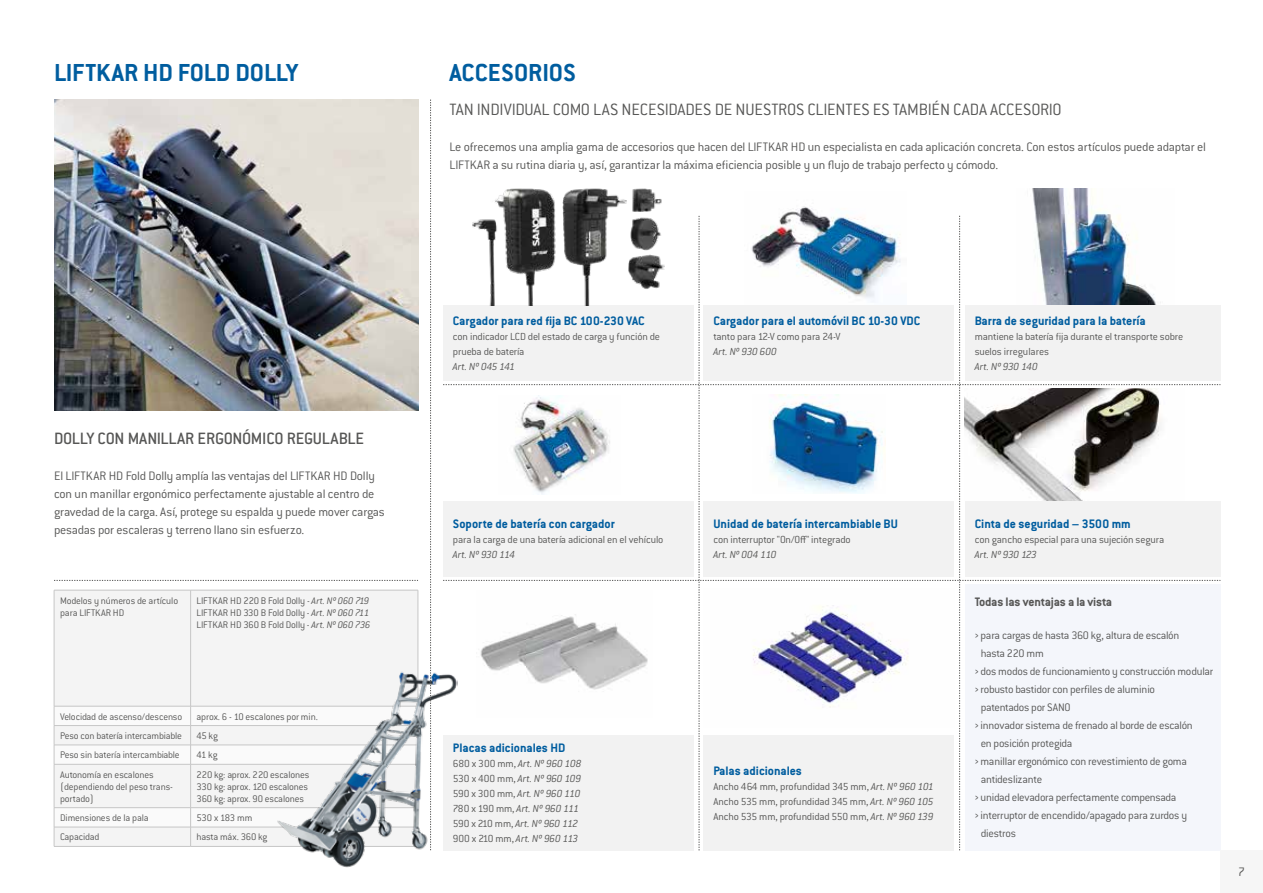
<style>
.page{position:relative;width:1263px;height:893px;background:#fff}
.page>*{position:absolute;margin:0;border:0;box-sizing:border-box;transform-origin:0 0}
.t1{font:700 27px "Conduit ITC Pro";color:#005d9f}
.t2{font:300 18px "Conduit ITC Pro";letter-spacing:-.01em;color:#575756}
.t3{font:500 18px "Conduit ITC Pro";letter-spacing:-.015em;color:#575756}
.t4{font:300 13.5px/18px "Conduit ITC Pro";letter-spacing:-.015em;color:#575756}
.t5{font:700 13.5px "Conduit ITC Pro";color:#005d9f}
.t6{font:700 13.5px "Conduit ITC Pro";letter-spacing:-.015em;color:#575756}
.t7{font:300 12px "Conduit ITC Pro";letter-spacing:-.025em;color:#575756}
.t8{font:300 11.25px/15px "Conduit ITC Pro";letter-spacing:-.015em;color:#575756}
.t9{font:italic 300 11.25px/15px "Conduit ITC";letter-spacing:-.01em;color:#575756}
.t10{font:300 10.5px/12px "Conduit ITC Pro";letter-spacing:-.015em;color:#575756}
.t11{font:300 10.5px/12px "Conduit ITC";letter-spacing:-.015em;color:#575756;text-align:justify}
.s1{font-style:italic}
.s2{font-family:"Conduit ITC Pro";font-style:normal}
.s3{font-family:"Conduit ITC";font-style:italic}
</style>
<div class="page">
<img style="left:1032px;top:189px;width:88px;height:27px">
<img style="left:782px;top:206px;width:66px;height:10px">
<div style="left:55px;top:591px;width:363px;height:115px;background:#f4f4f4"></div>
<hr style="left:54px;top:590px;width:137px;height:1px;background:#c6c6c6">
<hr style="left:54px;top:590px;width:1px;height:116px;background:#c6c6c6">
<hr style="left:191px;top:590px;width:227px;height:1px;background:#c6c6c6">
<hr style="left:190px;top:590px;width:1px;height:116px;background:#c6c6c6">
<hr style="left:418px;top:590px;width:1px;height:116px;background:#c6c6c6">
<div style="left:54px;top:706px;width:221px;height:140px;background:#f4f4f4"></div>
<hr style="left:54px;top:846px;width:137px;height:1px;background:#c6c6c6">
<hr style="left:191px;top:846px;width:227px;height:1px;background:#c6c6c6">
<img style="left:275px;top:661px;width:168px;height:207px">
<img style="left:54px;top:100px;width:364px;height:311px">
<svg style="left:54px;top:580px;width:364px;height:1px"></svg>
<svg style="left:430px;top:100px;width:1px;height:750px"></svg>
<svg style="left:443px;top:216px;width:777px;height:635px"></svg>
<div style="left:1220px;top:850px;width:43px;height:43px;background:#f6f6f6"></div>
<img style="left:965px;top:388px;width:219px;height:113px">
<img style="left:472px;top:188px;width:193px;height:118px">
<img style="left:703px;top:588px;width:251px;height:140px">
<h1 class="t1" style="left:54px;top:57px;width:246px">LIFTKAR HD FOLD DOLLY</h1>
<h2 class="t3" style="left:54px;top:428px;width:312px">DOLLY CON MANILLAR ERGONÓMICO REGULABLE</h2>
<p class="t4" style="left:54px;top:467px;width:332px">El LIFTKAR HD Fold Dolly amplía las ventajas del LIFTKAR HD Dolly con un manillar ergonómico perfectamente ajustable al centro de gravedad de la carga. Así, protege su espalda y puede mover cargas pesadas por escaleras y terreno llano sin esfuerzo.</p>
<p class="t10" style="left:60px;top:594px;width:120px">Modelos y números de artículo para LIFTKAR HD</p>
<p class="t11" style="left:197px;top:595px;width:175px">LIFTKAR HD 220 B Fold Dolly - <span class="s1">Art. Nº 060 719<br></span>LIFTKAR HD 330 B Fold Dolly - <span class="s1">Art. Nº 060 711<br></span>LIFTKAR HD 360 B Fold Dolly - <span class="s1">Art. Nº 060 736</span></p>
<p class="t10" style="left:60px;top:710px;width:124px">Velocidad de ascenso/descenso</p>
<p class="t10" style="left:197px;top:710px;width:123px">aprox. 6 - 10 escalones por min.</p>
<p class="t10" style="left:60px;top:730px;width:123px">Peso con batería intercambiable</p>
<p class="t10" style="left:197px;top:730px;width:23px">45 kg</p>
<p class="t10" style="left:60px;top:749px;width:121px">Peso sin batería intercambiable</p>
<p class="t10" style="left:197px;top:749px;width:22px">41 kg</p>
<p class="t10" style="left:60px;top:768px;width:114px">Autonomía en escalones (dependiendo del peso trans&shy;portado)</p>
<p class="t10" style="left:197px;top:768px;width:114px;text-align:justify">220 kg: aprox. 220 escalones 330 kg: aprox. 120 escalones 360 kg: aprox. 90 escalones</p>
<p class="t10" style="left:60px;top:812px;width:90px">Dimensiones de la pala</p>
<p class="t10" style="left:197px;top:812px;width:57px">530 x 183 mm</p>
<p class="t10" style="left:60px;top:831px;width:41px">Capacidad</p>
<p class="t10" style="left:197px;top:831px;width:72px">hasta máx. 360 kg</p>
<h1 class="t1" style="left:449px;top:57px;width:128px">ACCESORIOS</h1>
<h2 class="t2" style="left:449px;top:100px;width:614px">TAN INDIVIDUAL COMO LAS NECESIDADES DE NUESTROS CLIENTES ES TAMBIÉN CADA ACCESORIO</h2>
<p class="t4" style="left:449px;top:138px;width:758px">Le ofrecemos una amplia gama de accesorios que hacen del LIFTKAR HD un especialista en cada aplicación concreta. Con estos artículos puede adaptar el<br>LIFTKAR a su rutina diaria y, así, garantizar la máxima eficiencia posible y un flujo de trabajo perfecto y cómodo.</p>
<p class="t5" style="left:453px;top:313px;width:193px">Cargador para red fija BC 100-230 VAC</p>
<p class="t8" style="left:453px;top:329px;width:209px">con indicador LCD del estado de carga y función de prueba de batería</p>
<p class="t9" style="left:453px;top:359px;width:64px">Art. Nº 045 141</p>
<p class="t5" style="left:713px;top:313px;width:208px">Cargador para el automóvil BC 10-30 VDC</p>
<p class="t8" style="left:713px;top:329px;width:129px">tanto para 12-V como para 24-V</p>
<p class="t9" style="left:713px;top:344px;width:65px">Art. Nº 930 600</p>
<p class="t5" style="left:975px;top:313px;width:172px">Barra de seguridad para la batería</p>
<p class="t8" style="left:975px;top:329px;width:210px">mantiene la batería fija durante el transporte sobre suelos irregulares</p>
<p class="t9" style="left:975px;top:359px;width:65px">Art. Nº 930 140</p>
<p class="t5" style="left:453px;top:516px;width:163px">Soporte de batería con cargador</p>
<p class="t8" style="left:453px;top:532px;width:212px">para la carga de una batería adicional en el vehículo</p>
<p class="t9" style="left:453px;top:547px;width:64px">Art. Nº 930 114</p>
<p class="t5" style="left:713px;top:516px;width:186px">Unidad de batería intercambiable BU</p>
<p class="t8" style="left:713px;top:532px;width:139px">con interruptor "On/Off" integrado</p>
<p class="t9" style="left:713px;top:547px;width:65px">Art. Nº 004 110</p>
<p class="t5" style="left:453px;top:740px;width:114px">Placas adicionales HD</p>
<p class="t9" style="left:453px;top:756px;width:130px"><span class="s2">680 x 300 mm,</span> Art. Nº 960 108<br><span class="s2">530 x 400 mm,</span> Art. Nº 960 109<br><span class="s2">590 x 300 mm,</span> Art. Nº 960 110<br><span class="s2">780 x 190 mm,</span> Art. Nº 960 111<br><span class="s2">590 x 210 mm,</span> Art. Nº 960 112<br><span class="s2">900 x 210 mm,</span> Art. Nº 960 113</p>
<p class="t5" style="left:713px;top:763px;width:90px">Palas adicionales</p>
<p class="t8" style="left:713px;top:779px;width:222px;text-align:justify">Ancho 464 mm, profundidad 345 mm, <span class="s3">Art. Nº 960 101<br></span>Ancho 535 mm, profundidad 345 mm, <span class="s3">Art. Nº 960 105<br></span>Ancho 535 mm, profundidad 550 mm, <span class="s3">Art. Nº 960 139</span></p>
<p class="t5" style="left:975px;top:516px;width:157px">Cinta de seguridad – 3500 mm</p>
<p class="t8" style="left:975px;top:532px;width:191px">con gancho especial para una sujeción segura</p>
<p class="t9" style="left:975px;top:547px;width:64px">Art. Nº 930 123</p>
<p class="t6" style="left:975px;top:593px;width:139px">Todas las ventajas a la vista</p>
<p class="t7" style="left:975px;top:628px;width:206px">› para cargas de hasta 360 kg, altura de escalón</p>
<p class="t7" style="left:981px;top:646px;width:65px">hasta 220 mm</p>
<p class="t7" style="left:975px;top:664px;width:240px">› dos modos de funcionamiento y construcción modular</p>
<p class="t7" style="left:975px;top:682px;width:182px">› robusto bastidor con perfiles de aluminio</p>
<p class="t7" style="left:981px;top:700px;width:91px">patentados por SANO</p>
<p class="t7" style="left:975px;top:718px;width:219px">› innovador sistema de frenado al borde de escalón</p>
<p class="t7" style="left:981px;top:736px;width:93px">en posición protegida</p>
<p class="t7" style="left:975px;top:754px;width:214px">› manillar ergonómico con revestimiento de goma</p>
<p class="t7" style="left:981px;top:772px;width:63px">antideslizante</p>
<p class="t7" style="left:975px;top:790px;width:203px">› unidad elevadora perfectamente compensada</p>
<p class="t7" style="left:975px;top:808px;width:214px">› interruptor de encendido/apagado para zurdos y</p>
<p class="t7" style="left:981px;top:826px;width:37px">diestros</p>
<p class="t4" style="left:1238px;top:863px;width:8px">7</p>
</div>
